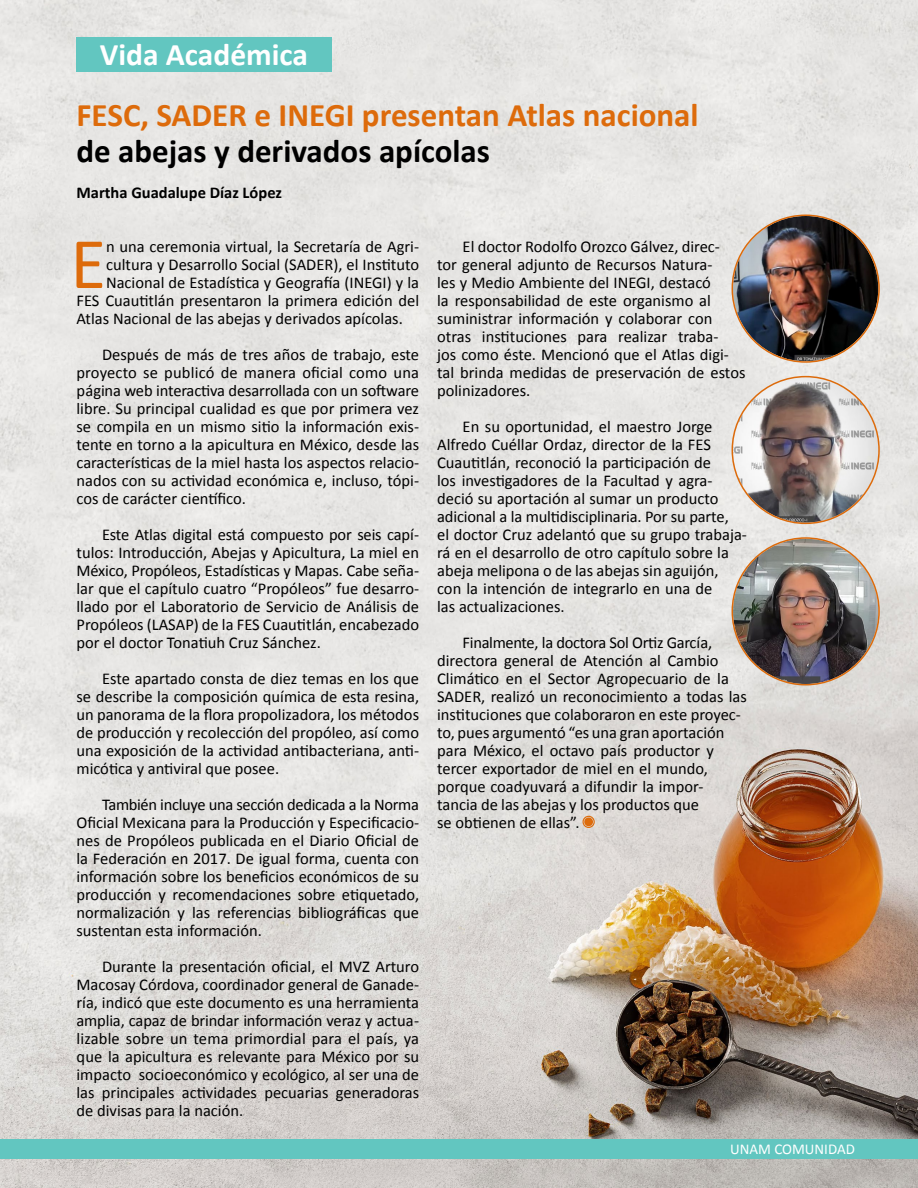
<style>
.page{position:relative;width:918px;height:1188px;background:#fff}
.page>*{position:absolute;margin:0;border:0;box-sizing:border-box;transform-origin:0 0}
.t1{font:73.2px "Calibri";color:#dd6b0b}
.t2{font:700 33px "Calibri";color:#dd6b0b}
.t3{font:700 33px "Calibri";color:#000}
.t4{font:700 31.5px "Calibri";color:#fff}
.t5{font:16.5px/18px "Calibri";color:#000;text-align:justify}
.t6{font:700 16.5px "Calibri";color:#000}
.t7{font:15px "Calibri";color:#fff}
</style>
<div class="page">
<img style="left:0;top:0;width:918px;height:1188px">
<img style="left:733px;top:539px;width:145px;height:145px;border-radius:73px">
<img style="left:733px;top:377px;width:145px;height:146px;border-radius:73px">
<img style="left:733px;top:216px;width:145px;height:145px;border-radius:73px">
<svg style="left:583px;top:816px;width:12px;height:12px"></svg>
<div style="left:77px;top:38px;width:255px;height:34px;background:#62c6c0"></div>
<div style="left:0;top:1139px;width:918px;height:19px;background:#62c6c0"></div>
<h3 class="t4" style="left:100px;top:34px;width:210px">Vida Académica</h3>
<h2 class="t2" style="left:77px;top:94px;width:624px">FESC, SADER e INEGI presentan Atlas nacional</h2>
<h2 class="t3" style="left:77px;top:130px;width:415px">de abejas y derivados apícolas</h2>
<p class="t6" style="left:77px;top:182px;width:207px">Martha Guadalupe Díaz López</p>
<h1 class="t1" style="left:70px;top:217px;width:37px">E</h1>
<p class="t5" style="left:106px;top:238px;width:315px">n una ceremonia virtual, la Secretaría de Agri-</p>
<p class="t5" style="left:106px;top:256px;width:315px">cultura y Desarrollo Social (SADER), el Instituto</p>
<p class="t5" style="left:106px;top:274px;width:315px">Nacional de Estadística y Geografía (INEGI) y la</p>
<p class="t5" style="left:77px;top:292px;width:344px">FES Cuautitlán presentaron la primera edición del</p>
<p class="t5" style="left:77px;top:310px;width:328px">Atlas Nacional de las abejas y derivados apícolas.</p>
<p class="t5" style="left:77px;top:346px;width:344px;text-indent:26px">Después de más de tres años de trabajo, este proyecto se publicó de manera oficial como una página web interactiva desarrollada con un software libre. Su principal cualidad es que por primera vez se compila en un mismo sitio la información exis&shy;tente en torno a la apicultura en México, desde las características de la miel hasta los aspectos relacio&shy;nados con su actividad económica e, incluso, tópi&shy;cos de carácter científico.</p>
<p class="t5" style="left:77px;top:526px;width:344px;text-indent:26px">Este Atlas digital está compuesto por seis capí&shy;tulos: Introducción, Abejas y Apicultura, La miel en México, Propóleos, Estadísticas y Mapas. Cabe seña&shy;lar que el capítulo cuatro “Propóleos” fue desarro&shy;llado por el Laboratorio de Servicio de Análisis de Propóleos (LASAP) de la FES Cuautitlán, encabezado por el doctor Tonatiuh Cruz Sánchez.</p>
<p class="t5" style="left:77px;top:670px;width:344px;text-indent:26px">Este apartado consta de diez temas en los que se describe la composición química de esta resina, un panorama de la flora propolizadora, los métodos de producción y recolección del propóleo, así como una exposición de la actividad antibacteriana, anti&shy;micótica y antiviral que posee.</p>
<p class="t5" style="left:77px;top:796px;width:344px;text-indent:26px">También incluye una sección dedicada a la Norma Oficial Mexicana para la Producción y Especificacio&shy;nes de Propóleos publicada en el Diario Oficial de la Federación en 2017. De igual forma, cuenta con información sobre los beneficios económicos de su producción y recomendaciones sobre etiquetado, normalización y las referencias bibliográficas que sustentan esta información.</p>
<p class="t5" style="left:77px;top:958px;width:344px;text-indent:26px">Durante la presentación oficial, el MVZ Arturo Macosay Córdova, coordinador general de Ganade&shy;ría, indicó que este documento es una herramienta amplia, capaz de brindar información veraz y actua&shy;lizable sobre un tema primordial para el país, ya que la apicultura es relevante para México por su impacto socioeconómico y ecológico, al ser una de las principales actividades pecuarias generadoras de divisas para la nación.</p>
<p class="t5" style="left:437px;top:238px;width:310px;text-align:left;text-indent:26px">El doctor Rodolfo Orozco Gálvez, direc-<br>tor general adjunto de Recursos Natura-<br>les y Medio Ambiente del INEGI, destacó<br>la responsabilidad de este organismo al suministrar información y colaborar con otras instituciones para realizar traba-<br>jos como éste. Mencionó que el Atlas digi&shy;tal brinda medidas de preservación de estos polinizadores.</p>
<p class="t5" style="left:437px;top:418px;width:311px;text-align:left;text-indent:26px">En su oportunidad, el maestro Jorge Alfredo Cuéllar Ordaz, director de la FES Cuautitlán, reconoció la participación de<br>los investigadores de la Facultad y agra&shy;deció su aportación al sumar un producto adicional a la multidisciplinaria. Por su parte,<br>el doctor Cruz adelantó que su grupo trabaja&shy;rá en el desarrollo de otro capítulo sobre la abeja melipona o de las abejas sin aguijón,<br>con la intención de integrarlo en una de<br>las actualizaciones.</p>
<p class="t5" style="left:437px;top:634px;width:311px;text-align:left;text-indent:26px">Finalmente, la doctora Sol Ortiz García, directora general de Atención al Cambio Climático en el Sector Agropecuario de la SADER, realizó un reconocimiento a todas las instituciones que colaboraron en este proyec&shy;to, pues argumentó “es una gran aportación para México, el octavo país productor y tercer exportador de miel en el mundo, porque coadyuvará a difundir la impor&shy;tancia de las abejas y los productos que<br>se obtienen de ellas”.</p>
<p class="t7" style="left:730px;top:1140px;width:126px">UNAM COMUNIDAD</p>
</div>
